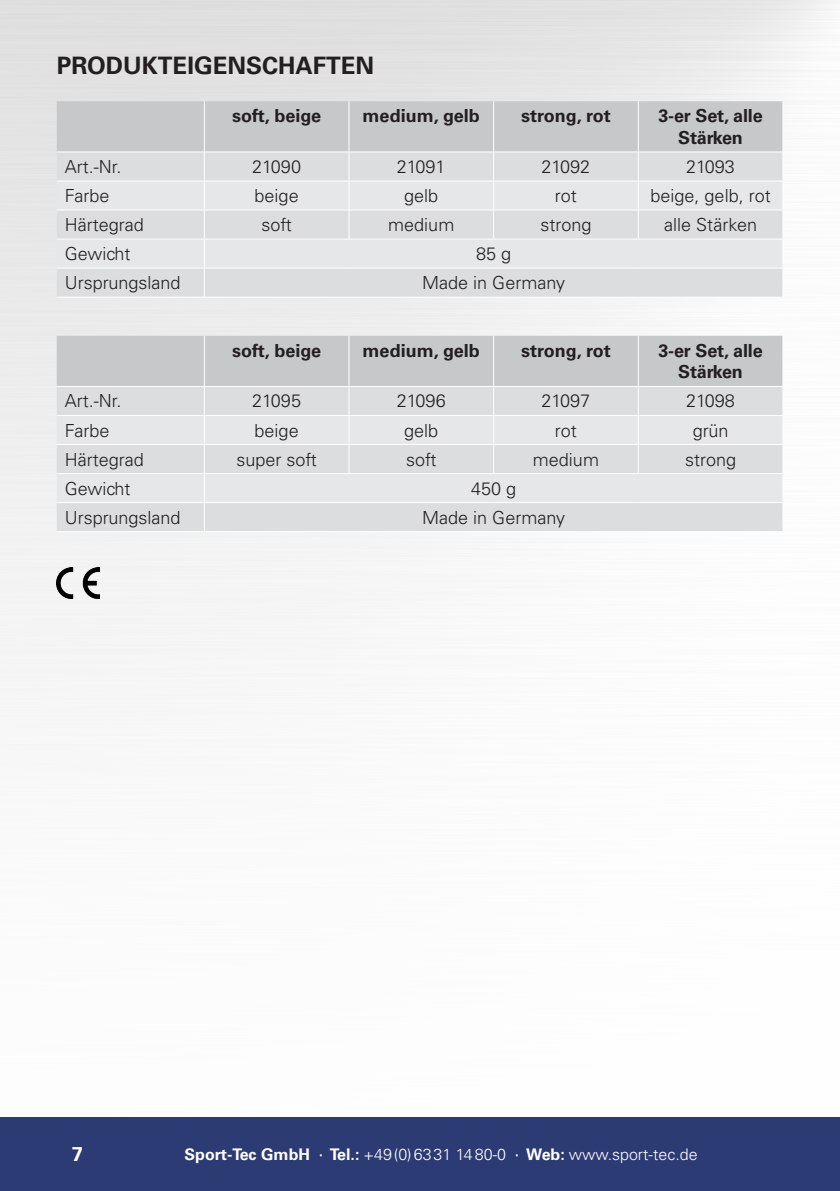
<style>
.page{position:relative;width:840px;height:1191px;background:#fff}
.page>*{position:absolute;margin:0;border:0;box-sizing:border-box;transform-origin:0 0}
.t1{font:700 24px "Univers LT Std";color:#231f20}
.t2{font:700 20px "Univers LT Std";color:#fff}
.t3{font:300 18px "Univers LT Std";color:#231f20}
.t4{font:700 18px/21.6px "Univers LT Std";letter-spacing:-.005em;color:#231f20;text-align:center}
.t5{font:300 16px "Univers LT Std";color:#fff}
.s1{font-weight:700}
.s2{font-weight:400}
</style>
<div class="page">
<img style="left:0;top:0;width:839px;height:691px">
<div style="left:0;top:1117px;width:839px;height:74px;background:#2c3b73"></div>
<hr style="left:57px;top:297px;width:147px;height:1px;background:#fff">
<hr style="left:204px;top:297px;width:145px;height:1px;background:#fff">
<hr style="left:349px;top:297px;width:144px;height:1px;background:#fff">
<hr style="left:493px;top:297px;width:145px;height:1px;background:#fff">
<hr style="left:638px;top:297px;width:144px;height:1px;background:#fff">
<svg style="left:57px;top:101px;width:726px;height:196px;background:#dadbdd"></svg>
<hr style="left:204px;top:101px;width:1px;height:51px;background:#fff">
<hr style="left:348px;top:101px;width:1px;height:51px;background:#fff">
<hr style="left:493px;top:101px;width:1px;height:51px;background:#fff">
<hr style="left:637px;top:101px;width:1px;height:51px;background:#fff">
<hr style="left:782px;top:101px;width:1px;height:51px;background:#fff">
<hr style="left:57px;top:152px;width:147px;height:1px;background:#fff">
<hr style="left:204px;top:152px;width:145px;height:1px;background:#fff">
<hr style="left:349px;top:152px;width:144px;height:1px;background:#fff">
<hr style="left:493px;top:152px;width:145px;height:1px;background:#fff">
<hr style="left:638px;top:152px;width:144px;height:1px;background:#fff">
<hr style="left:57px;top:531px;width:147px;height:1px;background:#fff">
<hr style="left:204px;top:531px;width:145px;height:1px;background:#fff">
<hr style="left:349px;top:531px;width:144px;height:1px;background:#fff">
<hr style="left:493px;top:531px;width:145px;height:1px;background:#fff">
<hr style="left:638px;top:531px;width:144px;height:1px;background:#fff">
<svg style="left:57px;top:336px;width:726px;height:195px;background:#dadbdd"></svg>
<hr style="left:204px;top:336px;width:1px;height:50px;background:#fff">
<hr style="left:348px;top:336px;width:1px;height:50px;background:#fff">
<hr style="left:493px;top:336px;width:1px;height:50px;background:#fff">
<hr style="left:637px;top:336px;width:1px;height:50px;background:#fff">
<hr style="left:782px;top:336px;width:1px;height:50px;background:#fff">
<hr style="left:57px;top:386px;width:147px;height:1px;background:#fff">
<hr style="left:204px;top:386px;width:145px;height:1px;background:#fff">
<hr style="left:349px;top:386px;width:144px;height:1px;background:#fff">
<hr style="left:493px;top:386px;width:145px;height:1px;background:#fff">
<hr style="left:638px;top:386px;width:144px;height:1px;background:#fff">
<img style="left:57px;top:567px;width:43px;height:31px">
<p class="t1" style="left:57px;top:52px;width:319px">PRODUKTEIGENSCHAFTEN</p>
<p class="t4" style="left:232px;top:105px;width:90px">soft, beige</p>
<p class="t4" style="left:362px;top:105px;width:119px">medium, gelb</p>
<p class="t4" style="left:521px;top:105px;width:91px">strong, rot</p>
<p class="t4" style="left:658px;top:105px;width:106px">3-er Set, alle<br>Stärken</p>
<p class="t3" style="left:65px;top:156px;width:58px">Art.-Nr.</p>
<p class="t3" style="left:252px;top:156px;width:50px">21090</p>
<p class="t3" style="left:396px;top:156px;width:50px">21091</p>
<p class="t3" style="left:541px;top:156px;width:50px">21092</p>
<p class="t3" style="left:685px;top:156px;width:50px">21093</p>
<p class="t3" style="left:65px;top:185px;width:46px">Farbe</p>
<p class="t3" style="left:254px;top:185px;width:46px">beige</p>
<p class="t3" style="left:404px;top:185px;width:36px">gelb</p>
<p class="t3" style="left:554px;top:185px;width:23px">rot</p>
<p class="t3" style="left:650px;top:185px;width:122px">beige, gelb, rot</p>
<p class="t3" style="left:65px;top:214px;width:81px">Härtegrad</p>
<p class="t3" style="left:261px;top:214px;width:32px">soft</p>
<p class="t3" style="left:388px;top:214px;width:68px">medium</p>
<p class="t3" style="left:540px;top:214px;width:53px">strong</p>
<p class="t3" style="left:663px;top:214px;width:95px">alle Stärken</p>
<p class="t3" style="left:65px;top:243px;width:67px">Gewicht</p>
<p class="t3" style="left:476px;top:243px;width:37px">85 g</p>
<p class="t3" style="left:65px;top:272px;width:117px">Ursprungsland</p>
<p class="t3" style="left:422px;top:272px;width:144px">Made in Germany</p>
<p class="t4" style="left:232px;top:340px;width:90px">soft, beige</p>
<p class="t4" style="left:362px;top:340px;width:119px">medium, gelb</p>
<p class="t4" style="left:521px;top:340px;width:91px">strong, rot</p>
<p class="t4" style="left:658px;top:340px;width:106px">3-er Set, alle<br>Stärken</p>
<p class="t3" style="left:65px;top:390px;width:58px">Art.-Nr.</p>
<p class="t3" style="left:252px;top:390px;width:50px">21095</p>
<p class="t3" style="left:396px;top:390px;width:50px">21096</p>
<p class="t3" style="left:541px;top:390px;width:50px">21097</p>
<p class="t3" style="left:685px;top:390px;width:50px">21098</p>
<p class="t3" style="left:65px;top:419px;width:46px">Farbe</p>
<p class="t3" style="left:254px;top:419px;width:46px">beige</p>
<p class="t3" style="left:404px;top:419px;width:36px">gelb</p>
<p class="t3" style="left:554px;top:419px;width:23px">rot</p>
<p class="t3" style="left:692px;top:419px;width:37px">grün</p>
<p class="t3" style="left:65px;top:448px;width:81px">Härtegrad</p>
<p class="t3" style="left:236px;top:448px;width:82px">super soft</p>
<p class="t3" style="left:406px;top:448px;width:32px">soft</p>
<p class="t3" style="left:532px;top:448px;width:68px">medium</p>
<p class="t3" style="left:684px;top:448px;width:53px">strong</p>
<p class="t3" style="left:65px;top:477px;width:67px">Gewicht</p>
<p class="t3" style="left:471px;top:477px;width:47px">450 g</p>
<p class="t3" style="left:65px;top:506px;width:117px">Ursprungsland</p>
<p class="t3" style="left:422px;top:506px;width:144px">Made in Germany</p>
<p class="t2" style="left:72px;top:1142px;width:13px">7</p>
<p class="t5" style="left:184px;top:1144px;width:514px"><span class="s1">Sport-Tec GmbH</span> <span class="s2">∙</span> <span class="s1">Tel.:</span> +49(0)6331 1480-0 <span class="s2">∙</span> <span class="s1">Web:</span> www.sport-tec.de</p>
</div>
